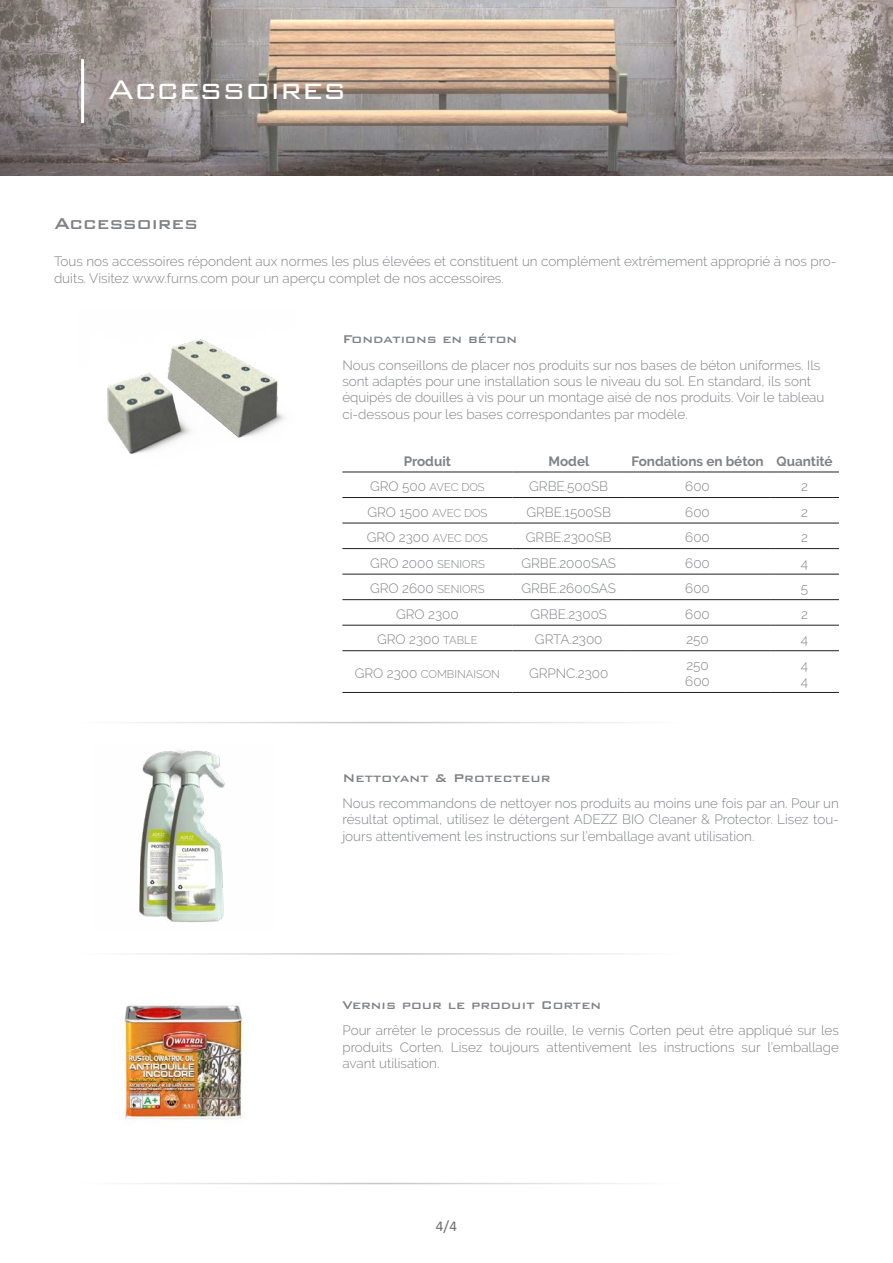
<style>
.page{position:relative;width:893px;height:1263px;background:#fff}
.page>*{position:absolute;margin:0;border:0;box-sizing:border-box;transform-origin:0 0}
.t1{font:300 36px "Bank Gothic BT";color:#fff}
.t2{font:500 21px "Bank Gothic BT";color:#808285}
.t3{font:500 15px "Bank Gothic BT";color:#808285}
.t4{font:15px "Calibri";color:#6c6d70}
.t5{font:300 13.5px/16.2px "Raleway";color:#808285}
.t6{font:700 13.5px "Raleway";color:#808285}
.t7{font:300 11.25px "Raleway";color:#808285}
.s1{font-size:13.5px}
.s2{font-size:11.25px}
</style>
<div class="page">
<img style="left:0;top:0;width:893px;height:176px">
<img style="left:107px;top:339px;width:178px;height:115px">
<img style="left:139px;top:750px;width:86px;height:172px">
<img style="left:124px;top:1005px;width:119px;height:117px">
<hr style="left:79px;top:1183px;width:601px;height:1px;background:#c5c6c8">
<hr style="left:79px;top:953px;width:601px;height:2px;background:#c5c6c8">
<hr style="left:79px;top:722px;width:601px;height:1px;background:#c5c6c8">
<hr style="left:81px;top:59px;width:3px;height:64px;background:#fff">
<hr style="left:342px;top:472px;width:170px;height:1px;background:#231f20">
<hr style="left:512px;top:472px;width:113px;height:1px;background:#231f20">
<hr style="left:625px;top:472px;width:145px;height:1px;background:#231f20">
<hr style="left:770px;top:472px;width:69px;height:1px;background:#231f20">
<hr style="left:342px;top:497px;width:170px;height:1px;background:#231f20">
<hr style="left:512px;top:497px;width:113px;height:1px;background:#231f20">
<hr style="left:625px;top:497px;width:145px;height:1px;background:#231f20">
<hr style="left:770px;top:497px;width:69px;height:1px;background:#231f20">
<hr style="left:342px;top:523px;width:170px;height:1px;background:#231f20">
<hr style="left:512px;top:523px;width:113px;height:1px;background:#231f20">
<hr style="left:625px;top:523px;width:145px;height:1px;background:#231f20">
<hr style="left:770px;top:523px;width:69px;height:1px;background:#231f20">
<hr style="left:342px;top:548px;width:170px;height:1px;background:#231f20">
<hr style="left:512px;top:548px;width:113px;height:1px;background:#231f20">
<hr style="left:625px;top:548px;width:145px;height:1px;background:#231f20">
<hr style="left:770px;top:548px;width:69px;height:1px;background:#231f20">
<hr style="left:342px;top:574px;width:170px;height:1px;background:#231f20">
<hr style="left:512px;top:574px;width:113px;height:1px;background:#231f20">
<hr style="left:625px;top:574px;width:145px;height:1px;background:#231f20">
<hr style="left:770px;top:574px;width:69px;height:1px;background:#231f20">
<hr style="left:342px;top:599px;width:170px;height:1px;background:#231f20">
<hr style="left:512px;top:599px;width:113px;height:1px;background:#231f20">
<hr style="left:625px;top:599px;width:145px;height:1px;background:#231f20">
<hr style="left:770px;top:599px;width:69px;height:1px;background:#231f20">
<hr style="left:342px;top:625px;width:170px;height:1px;background:#231f20">
<hr style="left:512px;top:625px;width:113px;height:1px;background:#231f20">
<hr style="left:625px;top:625px;width:145px;height:1px;background:#231f20">
<hr style="left:770px;top:625px;width:69px;height:1px;background:#231f20">
<hr style="left:342px;top:650px;width:170px;height:1px;background:#231f20">
<hr style="left:512px;top:650px;width:113px;height:1px;background:#231f20">
<hr style="left:625px;top:650px;width:145px;height:1px;background:#231f20">
<hr style="left:770px;top:650px;width:69px;height:1px;background:#231f20">
<hr style="left:342px;top:692px;width:170px;height:1px;background:#231f20">
<hr style="left:512px;top:692px;width:113px;height:1px;background:#231f20">
<hr style="left:625px;top:692px;width:145px;height:1px;background:#231f20">
<hr style="left:770px;top:692px;width:69px;height:1px;background:#231f20">
<p class="t1" style="left:108px;top:70px;width:239px">Accessoires</p>
<p class="t2" style="left:54px;top:212px;width:146px">Accessoires</p>
<p class="t5" style="left:54px;top:254px;width:784px">Tous nos accessoires répondent aux normes les plus élevées et constituent un complément extrêmement approprié à nos pro&shy;duits. Visitez www.furns.com pour un aperçu complet de nos accessoires.</p>
<p class="t3" style="left:342px;top:331px;width:176px">Fondations en béton</p>
<p class="t5" style="left:342px;top:357px;width:484px">Nous conseillons de placer nos produits sur nos bases de béton uniformes. Ils sont adaptés pour une installation sous le niveau du sol. En standard, ils sont équipés de douilles à vis pour un montage aisé de nos produits. Voir le tableau ci-dessous pour les bases correspondantes par modèle.</p>
<p class="t6" style="left:404px;top:453px;width:49px">Produit</p>
<p class="t6" style="left:548px;top:453px;width:42px">Model</p>
<p class="t6" style="left:631px;top:453px;width:134px">Fondations en béton</p>
<p class="t6" style="left:776px;top:453px;width:58px">Quantité</p>
<p class="t7" style="left:370px;top:481px;width:116px"><span class="s1">GRO 500</span> AVEC DOS</p>
<p class="t5" style="left:529px;top:478px;width:80px">GRBE.500SB</p>
<p class="t5" style="left:685px;top:478px;width:26px">600</p>
<p class="t5" style="left:801px;top:478px;width:8px">2</p>
<p class="t5" style="left:367px;top:504px;width:122px">GRO 1500 <span class="s2">AVEC DOS</span></p>
<p class="t5" style="left:526px;top:504px;width:86px">GRBE.1500SB</p>
<p class="t5" style="left:685px;top:504px;width:26px">600</p>
<p class="t5" style="left:801px;top:504px;width:8px">2</p>
<p class="t5" style="left:367px;top:529px;width:123px">GRO 2300 <span class="s2">AVEC DOS</span></p>
<p class="t5" style="left:526px;top:529px;width:87px">GRBE.2300SB</p>
<p class="t5" style="left:685px;top:529px;width:26px">600</p>
<p class="t5" style="left:801px;top:529px;width:8px">2</p>
<p class="t5" style="left:370px;top:555px;width:116px">GRO 2000 <span class="s2">SENIORS</span></p>
<p class="t5" style="left:521px;top:555px;width:96px">GRBE.2000SAS</p>
<p class="t5" style="left:685px;top:555px;width:26px">600</p>
<p class="t5" style="left:801px;top:555px;width:9px">4</p>
<p class="t5" style="left:370px;top:580px;width:116px">GRO 2600 <span class="s2">SENIORS</span></p>
<p class="t5" style="left:521px;top:580px;width:96px">GRBE.2600SAS</p>
<p class="t5" style="left:685px;top:580px;width:26px">600</p>
<p class="t5" style="left:801px;top:580px;width:9px">5</p>
<p class="t5" style="left:396px;top:606px;width:64px">GRO 2300</p>
<p class="t5" style="left:530px;top:606px;width:78px">GRBE.2300S</p>
<p class="t5" style="left:685px;top:606px;width:26px">600</p>
<p class="t5" style="left:801px;top:606px;width:8px">2</p>
<p class="t5" style="left:377px;top:631px;width:102px">GRO 2300 <span class="s2">TABLE</span></p>
<p class="t5" style="left:535px;top:631px;width:69px">GRTA.2300</p>
<p class="t5" style="left:686px;top:631px;width:24px">250</p>
<p class="t5" style="left:801px;top:631px;width:9px">4</p>
<p class="t7" style="left:355px;top:667px;width:147px"><span class="s1">GRO 2300</span> COMBINAISON</p>
<p class="t5" style="left:529px;top:665px;width:81px">GRPNC.2300</p>
<p class="t5" style="left:686px;top:657px;width:24px">250</p>
<p class="t5" style="left:685px;top:673px;width:26px">600</p>
<p class="t5" style="left:801px;top:657px;width:9px">4</p>
<p class="t5" style="left:801px;top:673px;width:9px">4</p>
<p class="t3" style="left:342px;top:769px;width:209px">Nettoyant &amp; Protecteur</p>
<p class="t5" style="left:342px;top:795px;width:498px;text-align:justify">Nous recommandons de nettoyer nos produits au moins une fois par an. Pour un résultat optimal, utilisez le détergent ADEZZ BIO Cleaner &amp; Protector. Lisez tou&shy;jours attentivement les instructions sur l’emballage avant utilisation.</p>
<p class="t3" style="left:342px;top:997px;width:260px">Vernis pour le produit Corten</p>
<p class="t5" style="left:342px;top:1022px;width:498px;text-align:justify">Pour arrêter le processus de rouille, le vernis Corten peut être appliqué sur les produits Corten. Lisez toujours attentivement les instructions sur l’emballage avant utilisation.</p>
<p class="t4" style="left:436px;top:1216px;width:22px">4/4</p>
</div>
